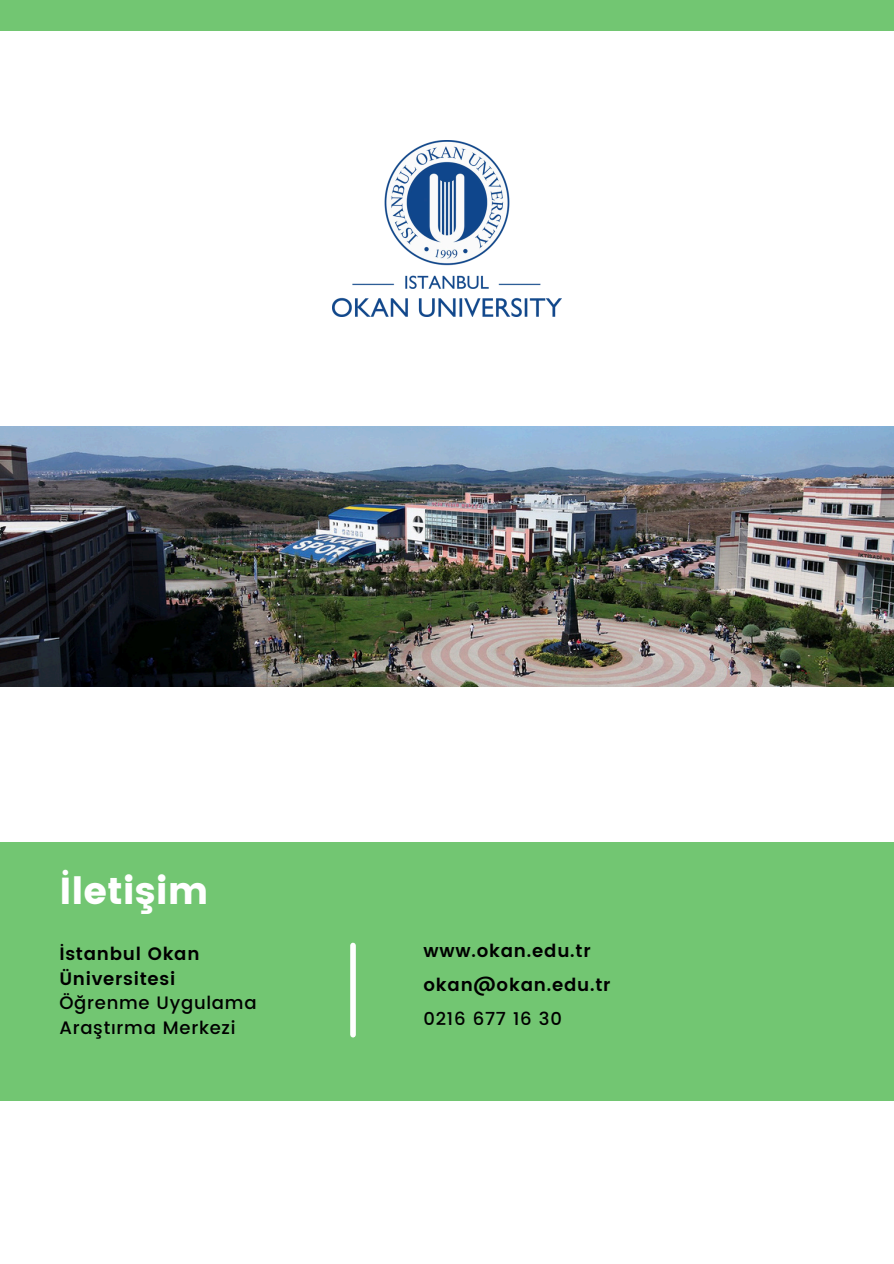
<style>
.page{position:relative;width:894px;height:1264px;background:#fff}
.page>*{position:absolute;margin:0;border:0;box-sizing:border-box;transform-origin:0 0}
.t1{font:37.5px "Poppins";color:#fff}
.t2{font:600 18px/24.8px "Poppins";letter-spacing:.04em;color:#000}
.t3{font:500 18px/24.8px "Poppins";letter-spacing:.04em;color:#000}
</style>
<div class="page">
<div style="left:0;top:0;width:893px;height:31px;background:#72c672"></div>
<div style="left:0;top:842px;width:893px;height:259px;background:#72c672"></div>
<div style="left:350px;top:945px;width:6px;height:89px;background:#fff"></div>
<img style="left:0;top:426px;width:893px;height:260px">
<img style="left:332px;top:141px;width:229px;height:175px">
<h1 class="t1" style="left:59px;top:869px;width:150px">İletişim</h1>
<p class="t2" style="left:59px;top:941px;width:142px">İstanbul Okan<br>Üniversitesi</p>
<p class="t3" style="left:59px;top:991px;width:199px">Öğrenme Uygulama<br>Araştırma Merkezi</p>
<p class="t2" style="left:423px;top:935px;width:189px;line-height:33.8px">www.okan.edu.tr okan@okan.edu.tr</p>
<p class="t3" style="left:423px;top:1006px;width:140px">0216 677 16 30</p>
</div>
